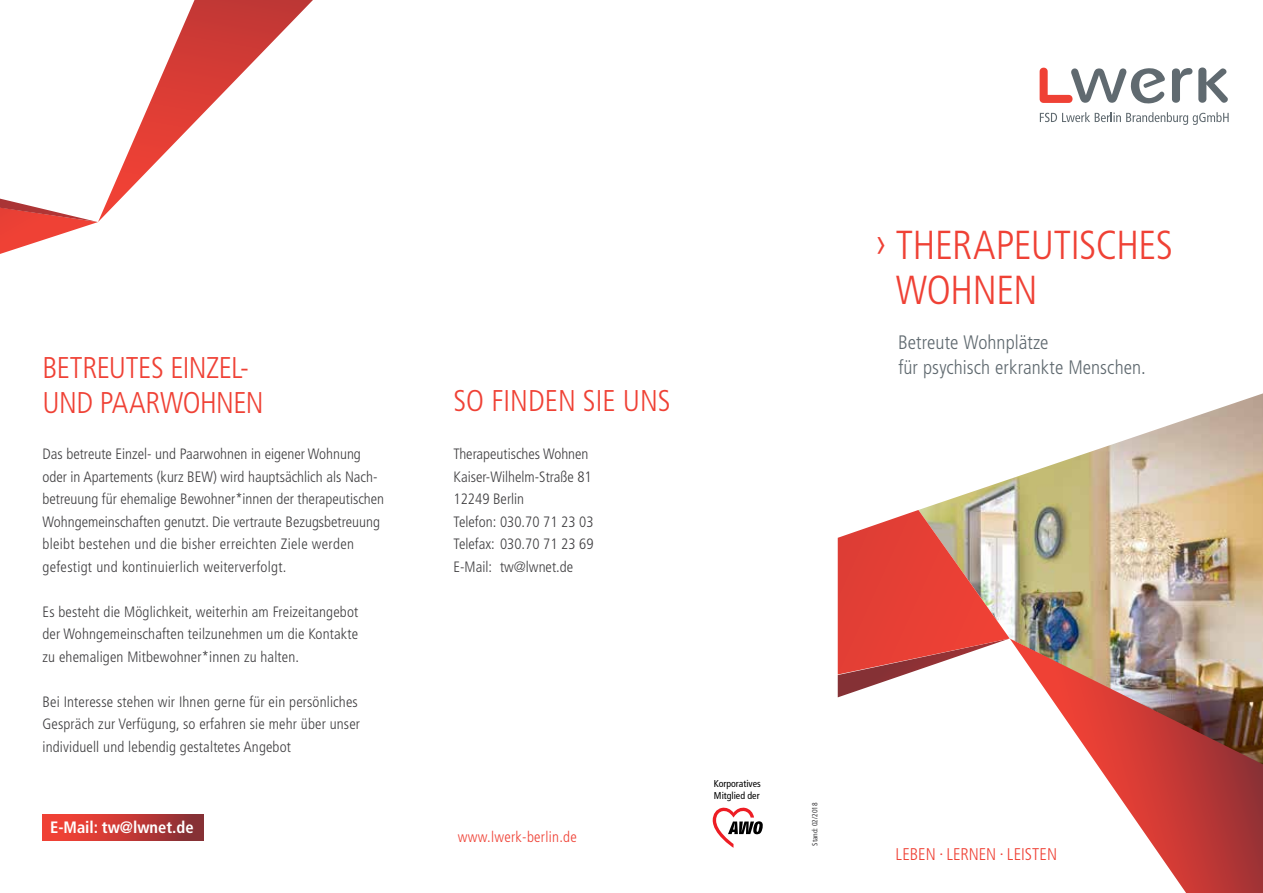
<style>
.page{position:relative;width:1263px;height:893px;background:#fff}
.page>*{position:absolute;margin:0;border:0;box-sizing:border-box;transform-origin:0 0}
.t1{font:300 condensed 40.5px/45px "Frutiger";letter-spacing:-.01em;color:#ef4135}
.t2{font:300 condensed 30px "Frutiger";letter-spacing:-.015em;color:#ef4135}
.t3{font:300 condensed 19.5px "Frutiger";color:#606a70}
.t4{font:300 condensed 16.95px "Frutiger";letter-spacing:-.005em;color:#ef4135}
.t5{font:700 condensed 16.5px "Frutiger";color:#fff}
.t6{font:300 condensed 15px/22.5px "Frutiger";color:#414042}
.t7{font:300 condensed 15px "Frutiger";letter-spacing:.02em;color:#ef4135}
.t8{font:condensed 9.9px/11.9px "Frutiger";color:#000}
.t9{font:condensed 7.5px "Frutiger";color:#414042}
.s1{font-size:40.65px}
</style>
<div class="page">
<svg style="left:1172px;top:68px;width:20px;height:35px"></svg>
<svg style="left:1198px;top:68px;width:30px;height:35px"></svg>
<svg style="left:1039px;top:68px;width:126px;height:36px"></svg>
<svg style="left:1040px;top:112px;width:188px;height:13px"></svg>
<svg style="left:713px;top:807px;width:50px;height:41px"></svg>
<img style="left:919px;top:393px;width:344px;height:245px">
<img style="left:1010px;top:638px;width:253px;height:255px">
<svg style="left:838px;top:510px;width:172px;height:187px"></svg>
<svg style="left:98px;top:0;width:215px;height:222px"></svg>
<svg style="left:0;top:199px;width:98px;height:55px"></svg>
<svg style="left:43px;top:814px;width:160px;height:26px;background:#c33935"></svg>
<h1 class="t1" style="left:896px;top:223px;width:279px;text-indent:-20px"><span class="s1">›</span> THERAPEUTISCHES<br>WOHNEN</h1>
<h3 class="t3" style="left:898px;top:331px;width:152px">Betreute Wohnplätze</h3>
<h2 class="t2" style="left:43px;top:351px;width:208px">BETREUTES EINZEL-</h2>
<h3 class="t3" style="left:898px;top:356px;width:249px">für psychisch erkrankte Menschen.</h3>
<h2 class="t2" style="left:43px;top:385px;width:223px">UND PAARWOHNEN</h2>
<p class="t6" style="left:43px;top:443px;width:343px">Das betreute Einzel- und Paarwohnen in eigener Wohnung oder in Apartements (kurz BEW) wird hauptsächlich als Nach&shy;betreuung für ehemalige Bewohner*innen der therapeutischen Wohngemeinschaften genutzt. Die vertraute Bezugsbetreuung bleibt bestehen und die bisher erreichten Ziele werden gefestigt und kontinuierlich weiterverfolgt.</p>
<p class="t6" style="left:43px;top:600px;width:317px;text-align:justify">Es besteht die Möglichkeit, weiterhin am Freizeitangebot der Wohngemeinschaften teilzunehmen um die Kontakte zu ehemaligen Mitbewohner*innen zu halten.</p>
<p class="t6" style="left:43px;top:690px;width:319px">Bei Interesse stehen wir Ihnen gerne für ein persönliches<br>Gespräch zur Verfügung, so erfahren sie mehr über unser individuell und lebendig gestaltetes Angebot</p>
<h2 class="t2" style="left:453px;top:384px;width:219px">SO FINDEN SIE UNS</h2>
<p class="t6" style="left:453px;top:443px;width:142px">Therapeutisches Wohnen<br>Kaiser-Wilhelm-Straße 81<br>12249 Berlin<br>Telefon: 030.70 71 23 03<br>Telefax: 030.70 71 23 69<br>E-Mail: tw@lwnet.de</p>
<p class="t5" style="left:50px;top:817px;width:145px">E-Mail: tw@lwnet.de</p>
<p class="t7" style="left:458px;top:828px;width:121px">www.lwerk-berlin.de</p>
<p class="t8" style="left:714px;top:777px;width:48px">Korporatives<br>Mitglied der</p>
<p class="t9" style="left:810px;top:846px;width:45px;rotate:-90deg">Stand: 02/2018</p>
<p class="t4" style="left:895px;top:844px;width:163px">LEBEN <sup>•</sup> LERNEN <sup>•</sup> LEISTEN</p>
</div>
